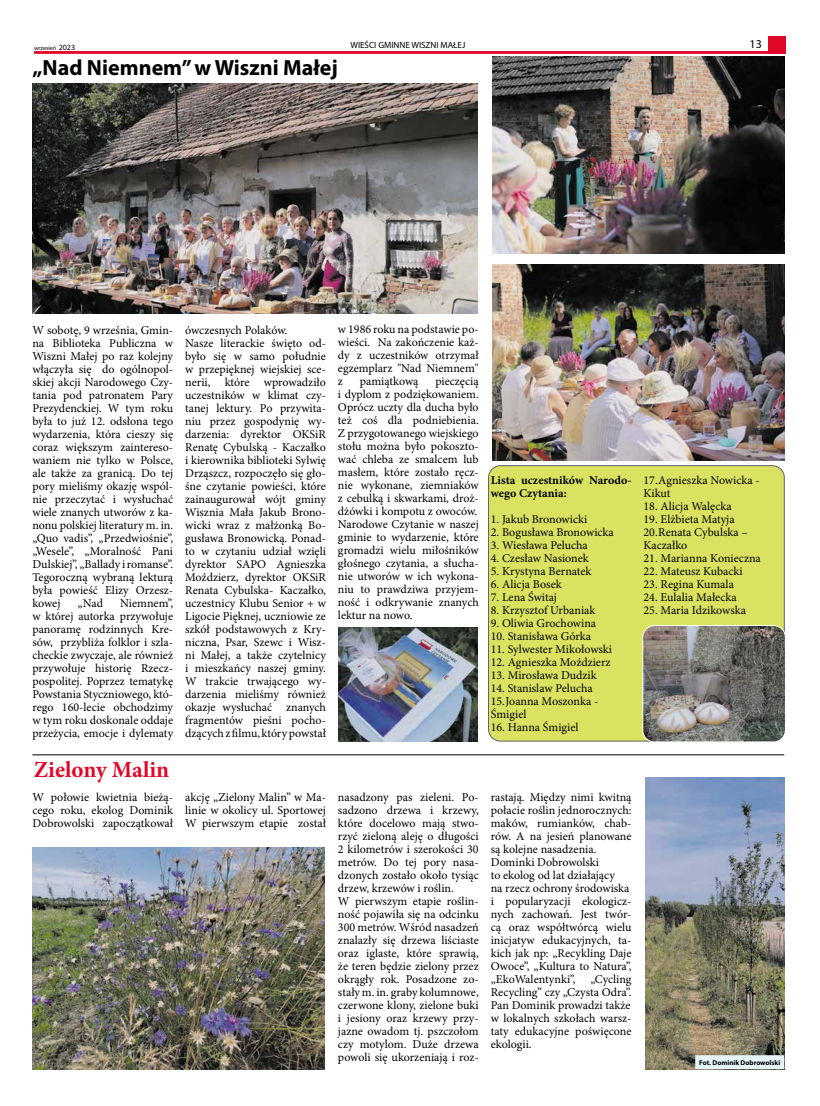
<style>
.page{position:relative;width:820px;height:1106px;background:#fff}
.page>*{position:absolute;margin:0;border:0;box-sizing:border-box;transform-origin:0 0}
.t1{font:700 23px "Minion Pro";color:#e10727}
.t2{font:700 22px "Myriad Pro";color:#000}
.t3{font:12px/13px "Minion Pro";color:#000}
.t4{font:700 12px/13px "Minion Pro";color:#000}
.t5{font:12px "Myriad Pro";color:#000}
.t6{font:9px "Myriad Pro";color:#000}
.t7{font:700 7px "Myriad Pro";color:#000}
.t8{font:6px "Myriad Pro";color:#000}
.s1{font-size:8px}
</style>
<div class="page">
<hr style="left:34px;top:51px;width:751px;height:3px;background:#e10727">
<div style="left:768px;top:37px;width:17px;height:17px;background:#e10727"></div>
<div style="left:488px;top:465px;width:296px;height:276px;background:#dae261;border-radius:12px"></div>
<div style="left:488px;top:465px;width:296px;height:276px;border:1px solid #000;border-radius:12px"></div>
<img style="left:32px;top:84px;width:445px;height:229px">
<img style="left:492px;top:57px;width:292px;height:196px">
<img style="left:492px;top:265px;width:292px;height:196px">
<img style="left:339px;top:627px;width:138px;height:114px">
<img style="left:642px;top:625px;width:143px;height:117px">
<div style="left:642px;top:625px;width:143px;height:117px;border:1px solid #fff;border-radius:12px"></div>
<hr style="left:32px;top:754px;width:752px;height:1px;background:#000">
<img style="left:645px;top:777px;width:139px;height:292px">
<div style="left:696px;top:1056px;width:86px;height:11px;background:#e7f4f7"></div>
<div style="left:695px;top:1055px;width:89px;height:14px;border:3px solid #e7f4f7"></div>
<img style="left:32px;top:847px;width:292px;height:222px">
<p class="t8" style="left:34px;top:44px;width:43px">wrzesień <span class="s1">2023</span></p>
<p class="t6" style="left:350px;top:40px;width:116px">WIEŚCI GMINNE WISZNI MAŁEJ</p>
<p class="t5" style="left:749px;top:37px;width:14px">13</p>
<h2 class="t2" style="left:32px;top:54px;width:307px">„Nad Niemnem” w Wiszni Małej</h2>
<p class="t3" style="left:32px;top:323px;width:142px;text-align:justify">W sobotę, 9 września, Gmin&shy;na Biblioteka Publiczna w Wiszni Małej po raz kolejny włączyła się do ogólnopol&shy;skiej akcji Narodowego Czy&shy;tania pod patronatem Pary Prezydenckiej. W tym roku była to już 12. odsłona tego wydarzenia, która cieszy się coraz większym zaintereso&shy;waniem nie tylko w Polsce, ale także za granicą. Do tej pory mieliśmy okazję wspól&shy;nie przeczytać i wysłuchać wiele znanych utworów z ka&shy;nonu polskiej literatury m. in. „Quo vadis”, „Przedwiośnie”, „Wesele”, „Moralność Pani Dulskiej”, „Ballady i romanse”.<br>Tegoroczną wybraną lekturą była powieść Elizy Orzesz&shy;kowej</p>
<p class="t3" style="left:78px;top:596px;width:27px">„Nad</p>
<p class="t3" style="left:32px;top:596px;width:142px;text-align:justify;text-indent:88px">Niemnem”, w której autorka przywołuje panoramę rodzinnych Kre&shy;sów, przybliża folklor i szla&shy;checkie zwyczaje, ale również przywołuje historię Rzecz&shy;pospolitej. Poprzez tematykę Powstania Styczniowego, któ&shy;rego 160-lecie obchodzimy w tym roku doskonale oddaje przeżycia, emocje i dylematy</p>
<p class="t3" style="left:185px;top:323px;width:142px">ówczesnych Polaków.<br>Nasze literackie święto od&shy;było się w samo południe w przepięknej wiejskiej sce&shy;nerii, które wprowadziło uczestników w klimat czy&shy;tanej lektury. Po przywita&shy;niu przez gospodynię wy&shy;darzenia: dyrektor OKSiR<br>Renatę Cybulską - Kaczałko i kierownika biblioteki Sylwię<br>Drząszcz, rozpoczęło się gło&shy;śne czytanie powieści, które zainaugurował wójt gminy<br>Wisznia Mała Jakub Brono&shy;wicki wraz z małżonką Bo&shy;gusława Bronowicką. Ponad&shy;to w czytaniu udział wzięli dyrektor SAPO Agnieszka<br>Moździerz, dyrektor OKSiR<br>Renata Cybulska- Kaczałko, uczestnicy Klubu Senior + w<br>Ligocie Pięknej, uczniowie ze szkół podstawowych z Kry&shy;niczna, Psar, Szewc i Wisz&shy;ni Małej, a także czytelnicy i mieszkańcy naszej gminy.<br>W trakcie trwającego wy&shy;darzenia mieliśmy również okazje wysłuchać znanych fragmentów pieśni pocho&shy;dzących z filmu, który powstał</p>
<p class="t3" style="left:338px;top:323px;width:142px;text-align:justify">w 1986 roku na podstawie po&shy;wieści. Na zakończenie każ&shy;dy z uczestników otrzymał egzemplarz "Nad Niemnem" z</p>
<p class="t3" style="left:360px;top:375px;width:60px">pamiątkową</p>
<p class="t3" style="left:338px;top:375px;width:142px;text-indent:97px">pieczęcią i dyplom z podziękowaniem.<br>Oprócz uczty dla ducha było też coś dla podniebienia.<br>Z przygotowanego wiejskiego stołu można było pokoszto&shy;wać chleba ze smalcem lub masłem, które zostało ręcz&shy;nie wykonane, ziemniaków z cebulką i skwarkami, droż&shy;dżówki i kompotu z owoców.<br>Narodowe Czytanie w naszej gminie to wydarzenie, które gromadzi wielu miłośników głośnego czytania, a słucha&shy;nie utworów w ich wykona&shy;niu to prawdziwa przyjem&shy;ność i odkrywanie znanych lektur na nowo.</p>
<p class="t4" style="left:490px;top:473px;width:142px">Lista uczestników Narodo&shy;wego Czytania:</p>
<p class="t3" style="left:490px;top:513px;width:98px">1. Jakub Bronowicki</p>
<p class="t3" style="left:490px;top:526px;width:124px">2. Bogusława Bronowicka</p>
<p class="t3" style="left:490px;top:539px;width:99px">3. Wiesława Pelucha</p>
<p class="t3" style="left:490px;top:552px;width:99px">4. Czesław Nasionek</p>
<p class="t3" style="left:490px;top:565px;width:102px">5. Krystyna Bernatek</p>
<p class="t3" style="left:490px;top:578px;width:72px">6. Alicja Bosek</p>
<p class="t3" style="left:490px;top:591px;width:68px">7. Lena Świtaj</p>
<p class="t3" style="left:490px;top:603px;width:106px">8. Krzysztof Urbaniak</p>
<p class="t3" style="left:490px;top:616px;width:107px">9. Oliwia Grochowina</p>
<p class="t3" style="left:490px;top:629px;width:102px">10. Stanisława Górka</p>
<p class="t3" style="left:490px;top:642px;width:123px">11. Sylwester Mikołowski</p>
<p class="t3" style="left:490px;top:655px;width:121px">12. Agnieszka Moździerz</p>
<p class="t3" style="left:490px;top:668px;width:108px">13. Mirosława Dudzik</p>
<p class="t3" style="left:490px;top:681px;width:109px">14. Stanislaw Pelucha<br>15.Joanna Moszonka -<br>Śmigiel</p>
<p class="t3" style="left:490px;top:721px;width:89px">16. Hanna Śmigiel</p>
<h1 class="t1" style="left:34px;top:754px;width:137px">Zielony Malin</h1>
<p class="t3" style="left:32px;top:791px;width:142px;text-align:justify">W połowie kwietnia bieżą&shy;cego roku, ekolog Dominik Dobrowolski zapoczątkował</p>
<p class="t3" style="left:185px;top:791px;width:142px;text-align:justify">akcję „Zielony Malin” w Ma&shy;linie w okolicy ul. Sportowej W pierwszym etapie został</p>
<p class="t3" style="left:338px;top:791px;width:142px">nasadzony pas zieleni. Po&shy;sadzono drzewa i krzewy, które docelowo mają stwo&shy;rzyć zieloną aleję o długości<br>2 kilometrów i szerokości 30 metrów. Do tej pory nasa&shy;dzonych zostało około tysiąc drzew, krzewów i roślin.<br>W pierwszym etapie roślin&shy;ność pojawiła się na odcinku<br>300 metrów. Wśród nasadzeń znalazły się drzewa liściaste oraz iglaste, które sprawią, że teren będzie zielony przez okrągły rok. Posadzone zo&shy;stały m. in. graby kolumnowe, czerwone klony, zielone buki i jesiony oraz krzewy przy&shy;jazne owadom tj. pszczołom czy motylom. Duże drzewa powoli się ukorzeniają i roz-</p>
<p class="t3" style="left:490px;top:791px;width:142px">rastają. Między nimi kwitną połacie roślin jednorocznych: maków, rumianków, chab&shy;rów. A na jesień planowane są kolejne nasadzenia.<br>Dominki Dobrowolski<br>to ekolog od lat działający<br>na rzecz ochrony środowiska i popularyzacji ekologicz&shy;nych zachowań. Jest twór&shy;cą oraz współtwórcą wielu inicjatyw edukacyjnych, ta&shy;kich jak np: „Recykling Daje<br>Owoce”, „Kultura to Natura”, „EkoWalentynki”,</p>
<p class="t3" style="left:490px;top:973px;width:142px;text-align:justify;text-indent:100px">„Cycling Recycling” czy „Czysta Odra”.<br>Pan Dominik prowadzi także w lokalnych szkołach warsz&shy;taty edukacyjne poświęcone ekologii.</p>
<p class="t3" style="left:643px;top:473px;width:118px">17.Agnieszka Nowicka -<br>Kikut</p>
<p class="t3" style="left:643px;top:499px;width:90px">18. Alicja Walęcka</p>
<p class="t3" style="left:643px;top:512px;width:106px">19. Elżbieta Matyja<br>20.Renata Cybulska –<br>Kaczałko</p>
<p class="t3" style="left:643px;top:551px;width:119px">21. Marianna Konieczna</p>
<p class="t3" style="left:643px;top:564px;width:101px">22. Mateusz Kubacki</p>
<p class="t3" style="left:643px;top:577px;width:92px">23. Regina Kumala</p>
<p class="t3" style="left:643px;top:590px;width:95px">24. Eulalia Małecka</p>
<p class="t3" style="left:643px;top:603px;width:104px">25. Maria Idzikowska</p>
<p class="t7" style="left:699px;top:1058px;width:83px">Fot. Dominik Dobrowolski</p>
</div>
